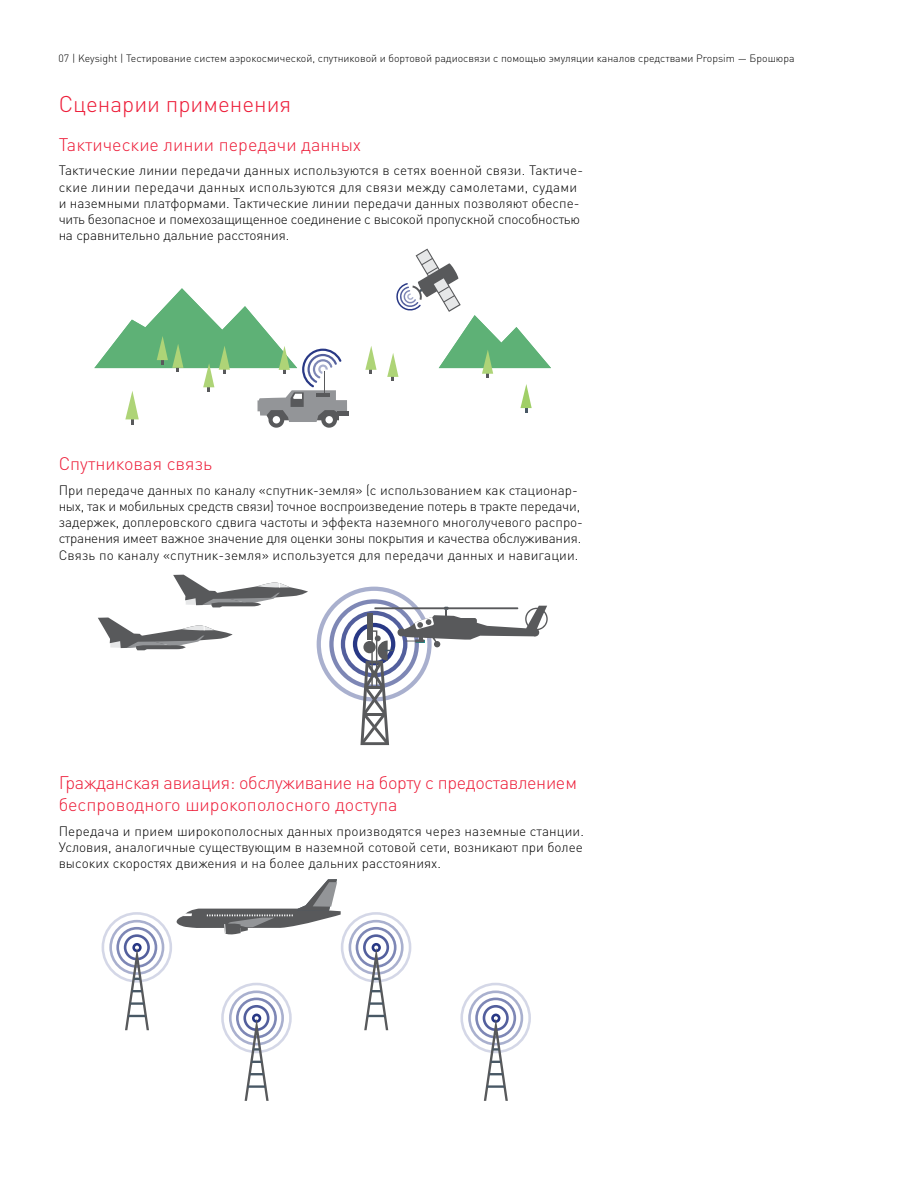
<style>
.page{position:relative;width:918px;height:1188px;background:#fff}
.page>*{position:absolute;margin:0;border:0;box-sizing:border-box;transform-origin:0 0}
.t1{font:300 22.5px "DIN Pro";color:#ed1b37}
.t2{font:300 18px/21.6px "DIN Pro";letter-spacing:-.02em;color:#ed1b37}
.t3{font:300 18px "DIN Pro";color:#ed1b37}
.t4{font:300 13.5px/16.2px "DIN Pro";color:#000}
.t5{font:300 10.5px "DIN Pro";color:#000}
</style>
<div class="page">
<svg style="left:173px;top:575px;width:135px;height:32px"></svg>
<svg style="left:317px;top:587px;width:231px;height:158px"></svg>
<svg style="left:98px;top:618px;width:135px;height:32px"></svg>
<svg style="left:365px;top:346px;width:12px;height:28px"></svg>
<svg style="left:387px;top:249px;width:164px;height:163px"></svg>
<hr style="left:337px;top:412px;width:12px;height:4px;background:#58595b">
<svg style="left:94px;top:288px;width:253px;height:140px"></svg>
<svg style="left:460px;top:983px;width:71px;height:118px"></svg>
<svg style="left:102px;top:879px;width:309px;height:222px"></svg>
<p class="t5" style="left:59px;top:51px;width:738px">07 | Keysight | Тестирование систем аэрокосмической, спутниковой и бортовой радиосвязи с помощью эмуляции каналов средствами Propsim — Брошюра</p>
<h1 class="t1" style="left:59px;top:89px;width:234px">Сценарии применения</h1>
<h2 class="t3" style="left:59px;top:132px;width:304px">Тактические линии передачи данных</h2>
<p class="t4" style="left:59px;top:162px;width:526px">Тактические линии передачи данных используются в сетях военной связи. Тактиче&shy;ские линии передачи данных используются для связи между самолетами, судами и наземными платформами. Тактические линии передачи данных позволяют обеспе&shy;чить безопасное и помехозащищенное соединение с высокой пропускной способностью на сравнительно дальние расстояния.</p>
<h2 class="t3" style="left:59px;top:451px;width:155px">Спутниковая связь</h2>
<p class="t4" style="left:59px;top:481px;width:526px">При передаче данных по каналу «спутник-земля» (с использованием как стационар&shy;ных, так и мобильных средств связи) точное воспроизведение потерь в тракте передачи, задержек, доплеровского сдвига частоты и эффекта наземного многолучевого распро&shy;странения имеет важное значение для оценки зоны покрытия и качества обслуживания.<br>Связь по каналу «спутник-земля» используется для передачи данных и навигации.</p>
<h2 class="t2" style="left:59px;top:771px;width:520px">Гражданская авиация: обслуживание на борту с предоставлением беспроводного широкополосного доступа</h2>
<p class="t4" style="left:59px;top:822px;width:527px;text-align:justify">Передача и прием широкополосных данных производятся через наземные станции.<br>Условия, аналогичные существующим в наземной сотовой сети, возникают при более высоких скоростях движения и на более дальних расстояниях.</p>
</div>
